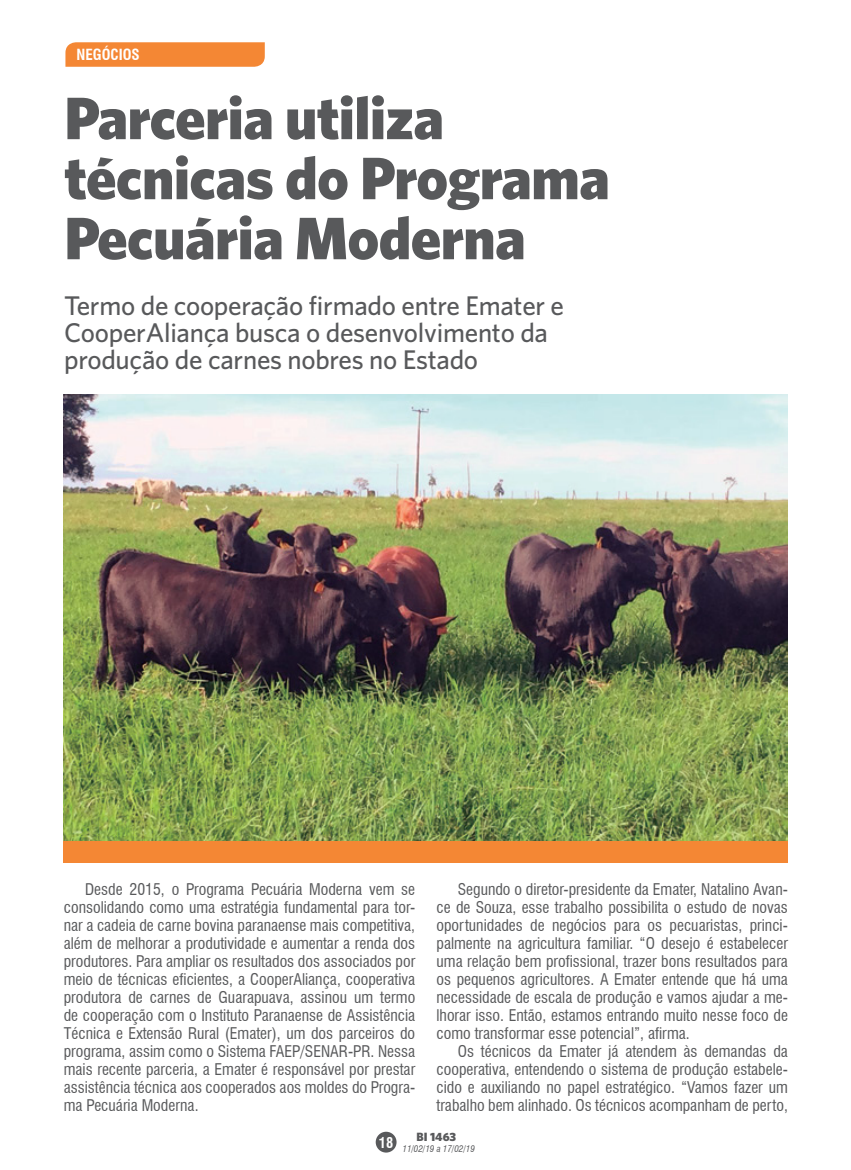
<style>
.page{position:relative;width:851px;height:1170px;background:#fff}
.page>*{position:absolute;margin:0;border:0;box-sizing:border-box;transform-origin:0 0}
.t1{font:900 60px/60px "Whitney HTF";letter-spacing:-.01em;color:#58595b}
.t2{font:500 27px/27px "Whitney HTF";letter-spacing:-.01em;color:#58595b}
.t3{font:condensed 15.75px/18px "Swiss 721 BT";color:#58595b;text-align:justify}
.t4{font:700 condensed 15px "Swiss 721 BT";color:#fff}
.t5{font:700 condensed 14.4px "Swiss 721 BT";color:#fff}
.t6{font:900 12px "Whitney HTF";color:#58595b}
.t7{font:italic condensed 9px "Swiss 721 BT";color:#58595b}
</style>
<div class="page">
<div style="left:375px;top:1131px;width:21px;height:21px;background:#58595b;border-radius:50%"></div>
<svg style="left:65px;top:42px;width:200px;height:25px;background:#f48a3a"></svg>
<img style="left:64px;top:394px;width:723px;height:447px">
<div style="left:64px;top:841px;width:723px;height:22px;background:#f48734"></div>
<p class="t4" style="left:76px;top:45px;width:65px">NEGÓCIOS</p>
<h1 class="t1" style="left:64px;top:86px;width:547px">Parceria utiliza técnicas do Programa<br>Pecuária Moderna</h1>
<h2 class="t2" style="left:64px;top:291px;width:501px">Termo de cooperação firmado entre Emater e<br>CooperAliança busca o desenvolvimento da produção de carnes nobres no Estado</h2>
<p class="t3" style="left:64px;top:880px;width:353px;text-indent:21px">Desde 2015, o Programa Pecuária Moderna vem se consolidando como uma estratégia fundamental para tor&shy;nar a cadeia de carne bovina paranaense mais competitiva, além de melhorar a produtividade e aumentar a renda dos produtores. Para ampliar os resultados dos associados por meio de técnicas eficientes, a CooperAliança, cooperativa produtora de carnes de Guarapuava, assinou um termo de cooperação com o Instituto Paranaense de Assistência Técnica e Extensão Rural (Emater), um dos parceiros do programa, assim como o Sistema FAEP/SENAR-PR. Nessa mais recente parceria, a Emater é responsável por prestar assistência técnica aos cooperados aos moldes do Progra&shy;ma Pecuária Moderna.</p>
<p class="t3" style="left:436px;top:880px;width:353px;text-indent:21px">Segundo o diretor-presidente da Emater, Natalino Avan&shy;ce de Souza, esse trabalho possibilita o estudo de novas oportunidades de negócios para os pecuaristas, princi&shy;palmente na agricultura familiar. “O desejo é estabelecer uma relação bem profissional, trazer bons resultados para os pequenos agricultores. A Emater entende que há uma necessidade de escala de produção e vamos ajudar a me&shy;lhorar isso. Então, estamos entrando muito nesse foco de como transformar esse potencial”, afirma.</p>
<p class="t3" style="left:436px;top:1042px;width:353px;text-indent:21px">Os técnicos da Emater já atendem às demandas da cooperativa, entendendo o sistema de produção estabele&shy;cido e auxiliando no papel estratégico. “Vamos fazer um trabalho bem alinhado. Os técnicos acompanham de perto,</p>
<p class="t5" style="left:379px;top:1133px;width:16px">18</p>
<p class="t6" style="left:416px;top:1128px;width:41px">BI 1463</p>
<p class="t7" style="left:402px;top:1143px;width:74px">11/02/19 a 17/02/19</p>
</div>
